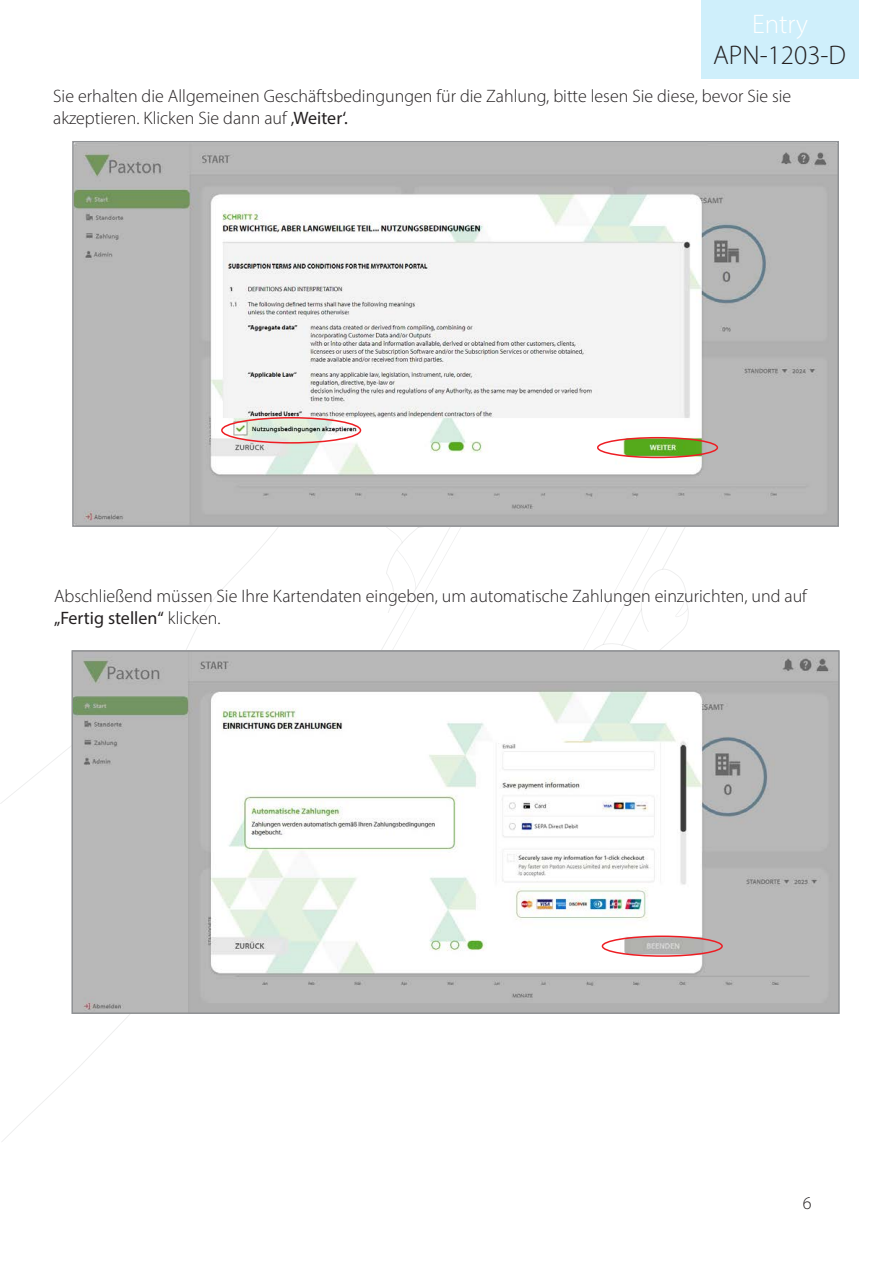
<style>
.page{position:relative;width:893px;height:1263px;background:#fff}
.page>*{position:absolute;margin:0;border:0;box-sizing:border-box;transform-origin:0 0}
.t1{font:300 27px "Myriad Pro";color:#231f20}
.t2{font:300 27px "Myriad Pro";color:#fff}
.Text_-_bold_title{font:300 18px/21.6px "Myriad Pro";color:#231f20}
.s1{font-weight:400}
</style>
<div class="page">
<div style="left:702px;top:0;width:157px;height:79px;background:#cfeffb"></div>
<img style="left:74px;top:653px;width:763px;height:358px">
<div style="left:71px;top:650px;width:769px;height:364px;border:2px solid #8f9194"></div>
<img style="left:75px;top:144px;width:761px;height:380px">
<div style="left:72px;top:141px;width:767px;height:386px;border:2px solid #8f9194"></div>
<div style="left:221px;top:417px;width:140px;height:27px;border:2px solid #ee1d23;border-radius:50%"></div>
<div style="left:602px;top:935px;width:121px;height:22px;border:2px solid #ee1d23;border-radius:50%"></div>
<div style="left:597px;top:437px;width:121px;height:21px;border:2px solid #ee1d23;border-radius:50%"></div>
<h1 class="t2" style="left:752px;top:8px;width:58px">Entry</h1>
<h1 class="t1" style="left:713px;top:39px;width:134px">APN-1203-D</h1>
<p class="Text_-_bold_title" style="left:53px;top:85px;width:740px">Sie erhalten die Allgemeinen Geschäftsbedingungen für die Zahlung, bitte lesen Sie diese, bevor Sie sie akzeptieren. Klicken Sie dann auf <span class="s1">‚Weiter‘.</span></p>
<p class="Text_-_bold_title" style="left:54px;top:585px;width:754px">Abschließend müssen Sie Ihre Kartendaten eingeben, um automatische Zahlungen einzurichten, und auf <span class="s1">„Fertig stellen“</span> klicken.</p>
<p class="Text_-_bold_title" style="left:803px;top:1192px;width:10px">6</p>
</div>
